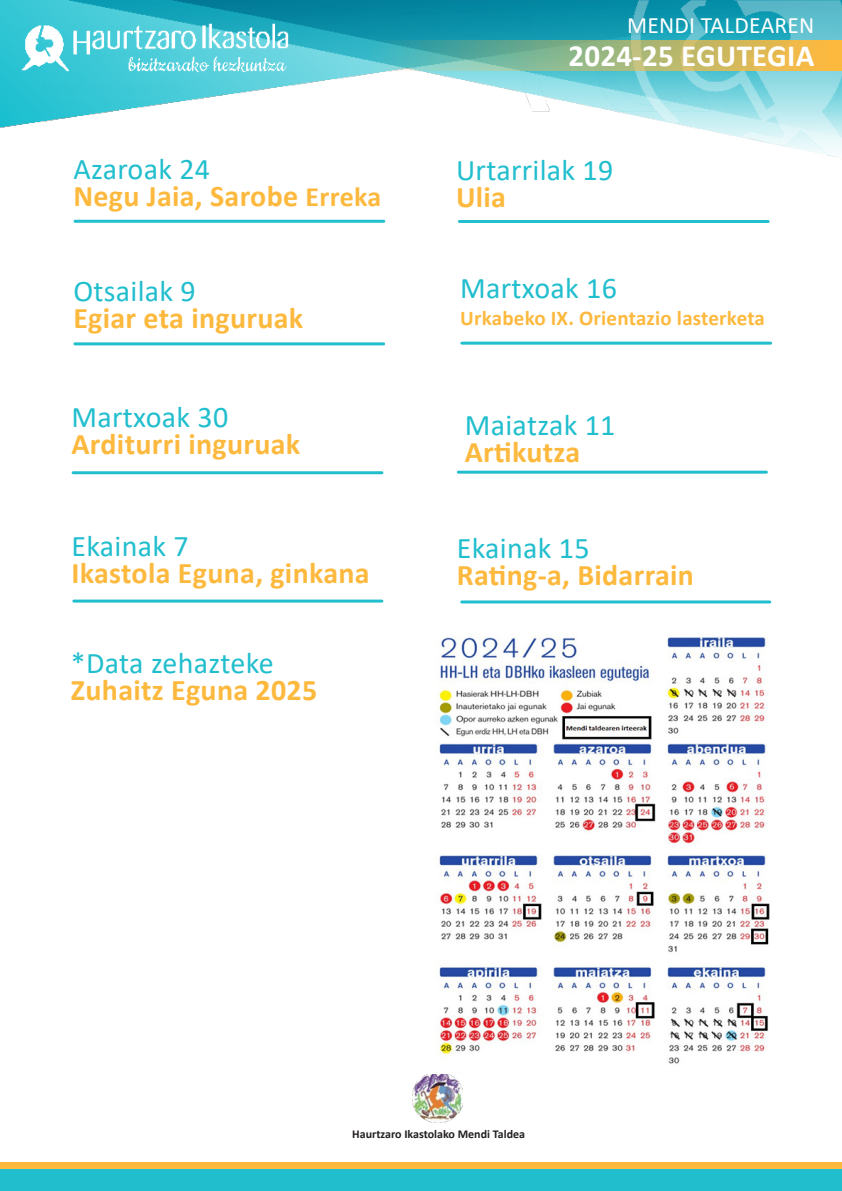
<style>
.page{position:relative;width:842px;height:1191px;background:#fff}
.page>*{position:absolute;margin:0;border:0;box-sizing:border-box;transform-origin:0 0}
.t1{font:700 30.9px "Calibri";letter-spacing:.01em;color:#fff}
.t2{font:700 30px "Calibri";letter-spacing:.01em;color:#fdb93e}
.t3{font:30px "Calibri";letter-spacing:.01em;color:#21bece}
.t4{font:23.5px "Calibri";letter-spacing:.01em;color:#fff}
.t5{font:700 21px "Calibri";letter-spacing:.01em;color:#fdb93e}
.t6{font:700 12px "Calibri";color:#231f20}
.s1{font-size:28px}
</style>
<div class="page">
<img style="left:0;top:1px;width:842px;height:157px">
<svg style="left:362px;top:41px;width:480px;height:30px;background:#9db882"></svg>
<div style="left:0;top:1162px;width:842px;height:29px;background:#fdb93e"></div>
<div style="left:0;top:1169px;width:842px;height:22px;background:#21bece"></div>
<hr style="left:75px;top:220px;width:309px;height:3px;background:#21bece">
<hr style="left:73px;top:471px;width:309px;height:3px;background:#21bece">
<hr style="left:459px;top:220px;width:309px;height:3px;background:#21bece">
<hr style="left:458px;top:470px;width:308px;height:3px;background:#21bece">
<hr style="left:74px;top:599px;width:308px;height:3px;background:#21bece">
<hr style="left:462px;top:600px;width:308px;height:3px;background:#21bece">
<hr style="left:462px;top:342px;width:309px;height:3px;background:#21bece">
<img style="left:413px;top:1073px;width:50px;height:49px">
<hr style="left:75px;top:342px;width:309px;height:3px;background:#21bece">
<img style="left:438px;top:637px;width:332px;height:427px">
<p class="t3" style="left:73px;top:148px;width:138px">Azaroak 24</p>
<p class="t2" style="left:73px;top:175px;width:309px">Negu Jaia, Sarobe <span class="s1">Erreka</span></p>
<p class="t3" style="left:73px;top:270px;width:124px">Otsailak 9</p>
<p class="t2" style="left:73px;top:297px;width:231px">Egiar eta inguruak</p>
<p class="t3" style="left:71px;top:396px;width:158px">Martxoak 30</p>
<p class="t2" style="left:71px;top:423px;width:230px">Arditurri inguruak</p>
<p class="t3" style="left:71px;top:525px;width:119px">Ekainak 7</p>
<p class="t2" style="left:71px;top:552px;width:300px">Ikastola Eguna, ginkana</p>
<p class="t3" style="left:71px;top:642px;width:204px">*Data zehazteke</p>
<p class="t2" style="left:71px;top:669px;width:248px">Zuhaitz Eguna 2025</p>
<p class="t4" style="left:627px;top:8px;width:189px">MENDI TALDEAREN</p>
<p class="t1" style="left:568px;top:34px;width:247px">2024-25 EGUTEGIA</p>
<p class="t3" style="left:456px;top:149px;width:159px">Urtarrilak 19</p>
<p class="t2" style="left:456px;top:176px;width:52px">Ulia</p>
<p class="t3" style="left:460px;top:267px;width:158px">Martxoak 16</p>
<p class="t5" style="left:460px;top:303px;width:306px">Urkabeko IX. Orientazio lasterketa</p>
<p class="t3" style="left:465px;top:404px;width:152px">Maiatzak 11</p>
<p class="t2" style="left:465px;top:430px;width:117px">Artikutza</p>
<p class="t3" style="left:457px;top:527px;width:134px">Ekainak 15</p>
<p class="t2" style="left:457px;top:554px;width:239px">Rating-a, Bidarrain</p>
<p class="t6" style="left:352px;top:1125px;width:174px">Haurtzaro Ikastolako Mendi Taldea</p>
</div>
